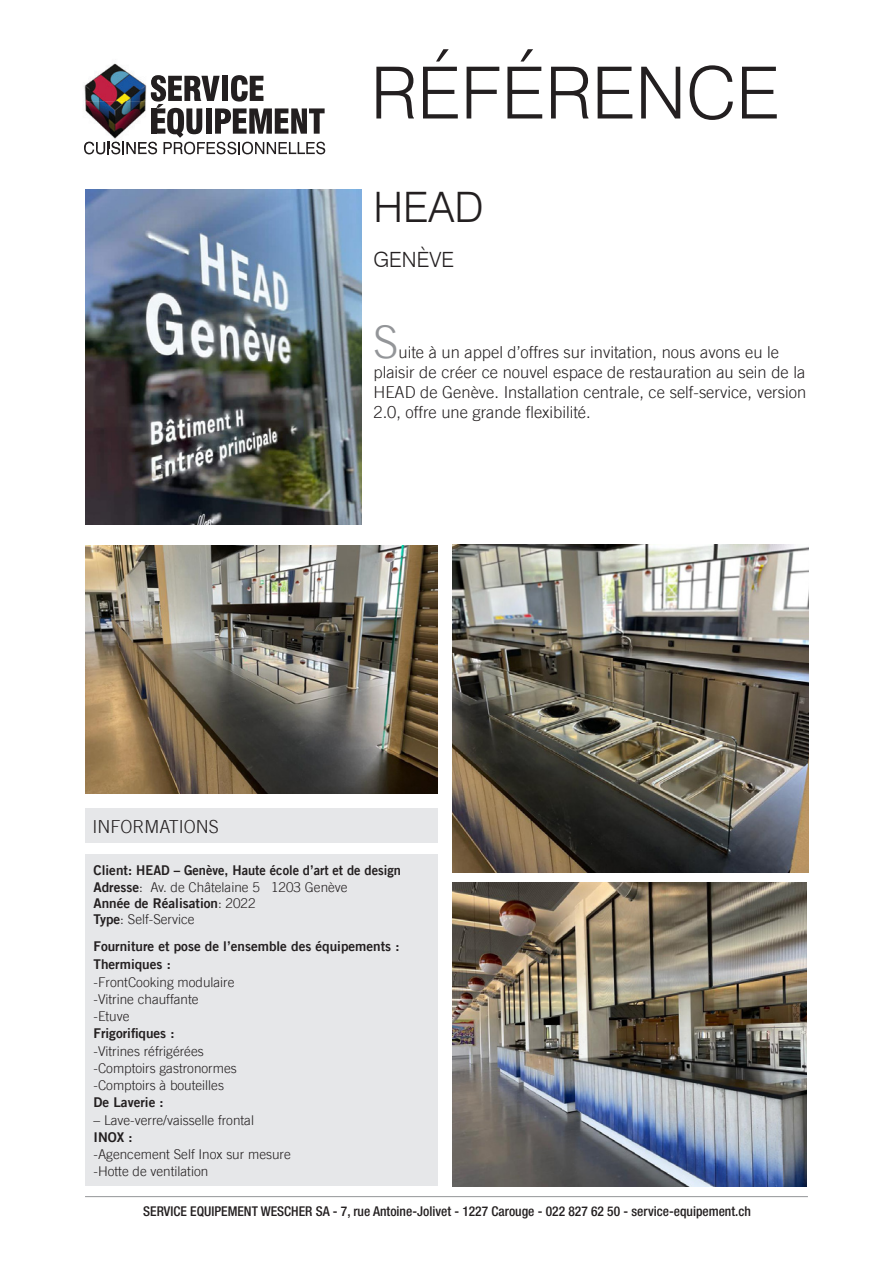
<style>
.page{position:relative;width:893px;height:1263px;background:#fff}
.page>*{position:absolute;margin:0;border:0;box-sizing:border-box;transform-origin:0 0}
.t1{font:300 72px "Swiss 721 BT";color:#231f20}
.t2{font:300 45px "Trade Gothic";color:#939598}
.t3{font:300 42px "Swiss 721 BT";color:#231f20}
.t4{font:300 21px "Swiss 721 BT";color:#231f20}
.t5{font:300 18px "Trade Gothic";color:#231f20}
.t6{font:300 16.5px/19.8px "Trade Gothic";color:#231f20}
.t7{font:300 13.5px/17.2px "Trade Gothic";color:#231f20}
.t8{font:13.5px/18px "Trade Gothic Bold Two";color:#231f20}
.t9{font:500 condensed 13.5px "Helvetica Neue";color:#231f20}
.s1{font-family:"Trade Gothic Bold Two";font-weight:400}
.s2{font-family:"Trade Gothic";font-weight:300}
</style>
<div class="page">
<div style="left:85px;top:854px;width:353px;height:332px;background:#e6e7e9"></div>
<img style="left:99px;top:63px;width:35px;height:12px">
<svg style="left:84px;top:75px;width:241px;height:79px"></svg>
<img style="left:452px;top:544px;width:357px;height:328px">
<img style="left:452px;top:883px;width:355px;height:303px">
<hr style="left:85px;top:1196px;width:723px;height:1px;background:#939598">
<div style="left:85px;top:808px;width:353px;height:35px;background:#e6e7e9"></div>
<img style="left:85px;top:190px;width:276px;height:334px">
<img style="left:85px;top:546px;width:353px;height:247px">
<h1 class="t1" style="left:371px;top:49px;width:411px">RÉFÉRENCE</h1>
<h3 class="t3" style="left:373px;top:181px;width:112px">HEAD</h3>
<h3 class="t4" style="left:373px;top:247px;width:82px">GENÈVE</h3>
<h2 class="t2" style="left:373px;top:323px;width:27px">S</h2>
<p class="t6" style="left:373px;top:344px;width:434px;text-indent:25px">uite à un appel d’offres sur invitation, nous avons eu le plaisir de créer ce nouvel espace de restauration au sein de la HEAD de Genève. Installation centrale, ce self-service, version 2.0, offre une grande flexibilité.</p>
<h3 class="t5" style="left:92px;top:819px;width:128px">INFORMATIONS</h3>
<p class="t8" style="left:94px;top:862px;width:309px">Client: HEAD – Genève, Haute école d’art et de design</p>
<p class="t7" style="left:94px;top:879px;width:256px"><span class="s1">Adresse</span>: Av. de Châtelaine 5 1203 Genève</p>
<p class="t8" style="left:94px;top:895px;width:164px">Année de Réalisation<span class="s2">: 2022</span></p>
<p class="t7" style="left:94px;top:912px;width:103px"><span class="s1">Type</span>: Self-Service</p>
<p class="t8" style="left:94px;top:938px;width:307px">Fourniture et pose de l’ensemble des équipements :<br>Thermiques :</p>
<p class="t7" style="left:94px;top:974px;width:143px">-FrontCooking modulaire -Vitrine chauffante -Etuve</p>
<p class="t8" style="left:94px;top:1025px;width:82px">Frigorifiques :</p>
<p class="t7" style="left:94px;top:1043px;width:145px">-Vitrines réfrigérées -Comptoirs gastronormes -Comptoirs à bouteilles</p>
<p class="t8" style="left:94px;top:1094px;width:72px">De Laverie :</p>
<p class="t7" style="left:94px;top:1112px;width:162px">– Lave-verre/vaisselle frontal</p>
<p class="t8" style="left:94px;top:1129px;width:40px">INOX :</p>
<p class="t7" style="left:94px;top:1146px;width:199px">-Agencement Self Inox sur mesure -Hotte de ventilation</p>
<p class="t9" style="left:143px;top:1203px;width:609px">SERVICE EQUIPEMENT WESCHER SA - 7, rue Antoine-Jolivet - 1227 Carouge - 022 827 62 50 - service-equipement.ch</p>
</div>
